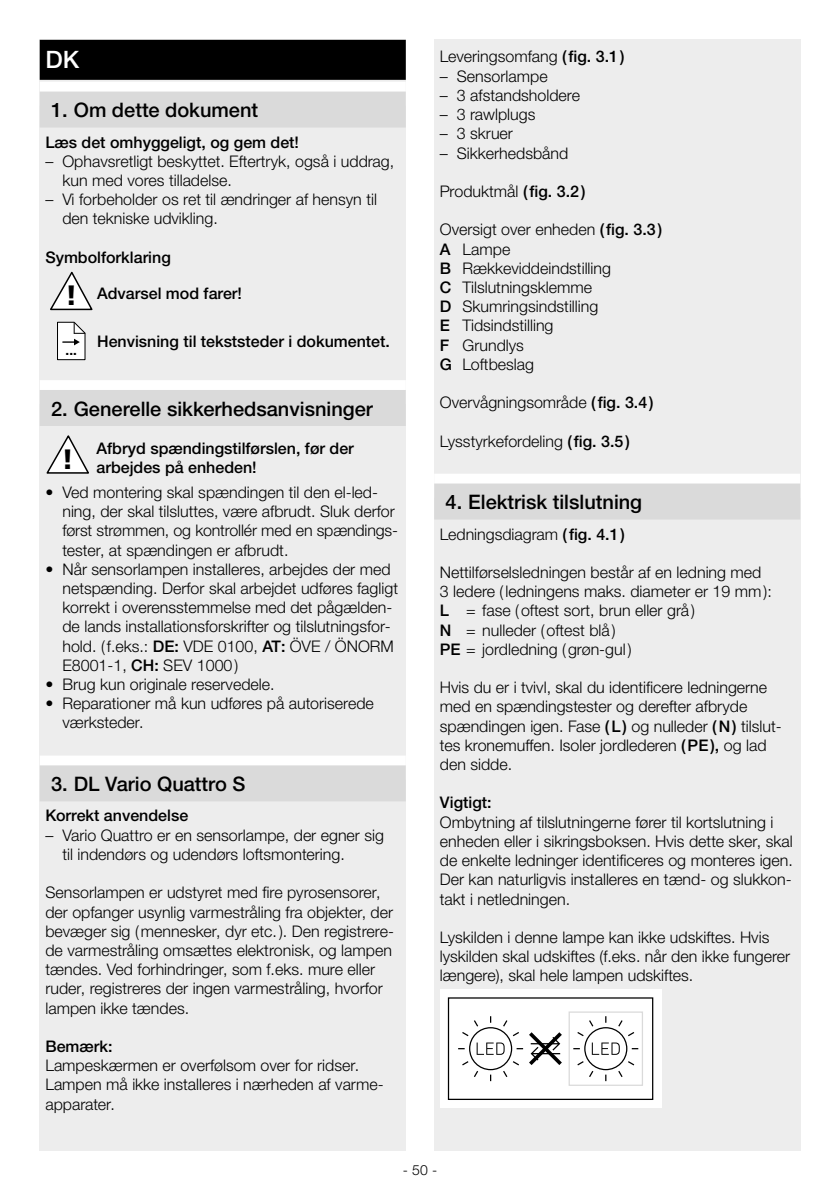
<style>
.page{position:relative;width:840px;height:1191px;background:#fff}
.page>*{position:absolute;margin:0;border:0;box-sizing:border-box;transform-origin:0 0}
.t1{font:900 28px "Frutiger LT Com";color:#000}
.t2{font:500 24px "Helvetica Neue LTW1 G";color:#fff}
.t3{font:500 20px "Helvetica Neue LTW1 G";color:#000}
.t4{font:300 16px/19.2px "Helvetica Neue LTW1 G";color:#000}
.t5{font:500 16px/19.2px "Helvetica Neue LTW1 G";color:#000}
.t6{font:300 16px "Helvetica Neue LT Pro";color:#000}
.t7{font:300 14px "Helvetica Neue LTW1 G";color:#000}
.t8{font:700 13.4px "Helvetica Neue LT Pro";color:#000}
.s1{font-family:"Frutiger LT Com";font-weight:900;font-size:28px}
.s2{font-weight:500}
.s3{font-family:"Helvetica Neue LT Pro";font-weight:500}
</style>
<div class="page">
<div style="left:40px;top:40px;width:365px;height:1111px;background:#ededed"></div>
<div style="left:40px;top:40px;width:365px;height:40px;background:#000"></div>
<div style="left:40px;top:82px;width:365px;height:24px;background:#fff"></div>
<div style="left:40px;top:92px;width:365px;height:36px;background:#dadada"></div>
<div style="left:40px;top:380px;width:365px;height:24px;background:#fff"></div>
<div style="left:40px;top:390px;width:365px;height:36px;background:#dadada"></div>
<div style="left:40px;top:755px;width:365px;height:24px;background:#fff"></div>
<div style="left:40px;top:765px;width:365px;height:36px;background:#dadada"></div>
<svg style="left:50px;top:272px;width:42px;height:38px"></svg>
<svg style="left:57px;top:322px;width:28px;height:38px"></svg>
<svg style="left:46px;top:435px;width:43px;height:39px"></svg>
<div style="left:434px;top:40px;width:365px;height:1111px;background:#ededed"></div>
<div style="left:434px;top:474px;width:365px;height:24px;background:#fff"></div>
<div style="left:434px;top:483px;width:365px;height:36px;background:#dadada"></div>
<div style="left:439px;top:989px;width:221px;height:119px;background:#fff"></div>
<svg style="left:447px;top:997px;width:206px;height:103px"></svg>
<h2 class="t2" style="left:45px;top:45px;width:35px">DK</h2>
<p class="t3" style="left:51px;top:98px;width:208px">1. Om dette dokument</p>
<p class="t5" style="left:45px;top:132px;width:255px">Læs det omhyggeligt, og gem det!</p>
<p class="t4" style="left:62px;top:151px;width:333px;text-indent:-17px">– Ophavsretligt beskyttet. Eftertryk, også i uddrag, kun med vores tilladelse.</p>
<p class="t4" style="left:62px;top:190px;width:316px;text-indent:-17px">– Vi forbeholder os ret til ændringer af hensyn til den tekniske udvikling.</p>
<p class="t5" style="left:45px;top:247px;width:127px">Symbolforklaring</p>
<p class="t5" style="left:65px;top:284px;width:178px"><span class="s1">!</span> Advarsel mod farer!</p>
<p class="t8" style="left:66px;top:342px;width:13px">...</p>
<p class="t5" style="left:97px;top:332px;width:294px">Henvisning til tekststeder i dokumentet.</p>
<p class="t3" style="left:51px;top:396px;width:323px">2. Generelle sikkerhedsanvisninger</p>
<p class="t5" style="left:96px;top:438px;width:259px">Afbryd spændingstilførslen, før der arbejdes på enheden!</p>
<p class="t4" style="left:62px;top:482px;width:337px;text-indent:-17px">• Ved montering skal spændingen til den el-led&shy;ning, der skal tilsluttes, være afbrudt. Sluk derfor først strømmen, og kontrollér med en spændings&shy;tester, at spændingen er afbrudt.</p>
<p class="t4" style="left:62px;top:559px;width:337px;text-indent:-17px">• Når sensorlampen installeres, arbejdes der med netspænding. Derfor skal arbejdet udføres fagligt korrekt i overensstemmelse med det pågælden&shy;de lands installationsforskrifter og tilslutningsfor&shy;hold. (f.eks.: <span class="s2">DE:</span> VDE 0100, <span class="s2">AT:</span> ÖVE / ÖNORM E8001-1, <span class="s2">CH:</span> SEV 1000)</p>
<p class="t4" style="left:45px;top:674px;width:230px">• Brug kun originale reservedele.</p>
<p class="t4" style="left:62px;top:694px;width:313px;text-indent:-17px">• Reparationer må kun udføres på autoriserede værksteder.</p>
<h1 class="t1" style="left:61px;top:442px;width:14px">!</h1>
<p class="t3" style="left:51px;top:771px;width:196px">3. DL Vario Quattro S</p>
<p class="t5" style="left:45px;top:806px;width:144px">Korrekt anvendelse</p>
<p class="t4" style="left:62px;top:825px;width:323px;text-indent:-17px">– Vario Quattro er en sensorlampe, der egner sig til indendørs og udendørs loftsmontering.</p>
<p class="t4" style="left:45px;top:883px;width:350px">Sensorlampen er udstyret med fire pyrosensorer, der opfanger usynlig varmestråling fra objekter, der bevæger sig (mennesker, dyr etc.). Den registrere&shy;de varmestråling omsættes elektronisk, og lampen tændes. Ved forhindringer, som f.eks. mure eller ruder, registreres der ingen varmestråling, hvorfor lampen ikke tændes.</p>
<p class="t5" style="left:45px;top:1036px;width:68px">Bemærk:</p>
<p class="t4" style="left:45px;top:1055px;width:339px">Lampeskærmen er overfølsom over for ridser.<br>Lampen må ikke installeres i nærheden af varme&shy;apparater.</p>
<p class="t4" style="left:439px;top:47px;width:186px">Leveringsomfang <span class="s2">(fig.</span> <span class="s3">3.1</span><span class="s2">)</span></p>
<p class="t4" style="left:439px;top:66px;width:109px">– Sensorlampe</p>
<p class="t4" style="left:439px;top:85px;width:142px">– 3 afstandsholdere</p>
<p class="t4" style="left:439px;top:105px;width:97px">– 3 rawlplugs</p>
<p class="t4" style="left:439px;top:124px;width:75px">– 3 skruer</p>
<p class="t4" style="left:439px;top:143px;width:130px">– Sikkerhedsbånd</p>
<p class="t4" style="left:439px;top:181px;width:147px">Produktmål <span class="s2">(fig.</span> <span class="s3">3.2</span><span class="s2">)</span></p>
<p class="t4" style="left:439px;top:220px;width:224px">Oversigt over enheden <span class="s2">(fig.</span> <span class="s3">3.3</span><span class="s2">)<br>A</span> Lampe<br><span class="s2">B</span> Rækkeviddeindstilling<br><span class="s2">C</span> Tilslutningsklemme<br><span class="s2">D</span> Skumringsindstilling<br><span class="s2">E</span> Tidsindstilling<br><span class="s2">F</span> Grundlys<br><span class="s2">G</span> Loftbeslag</p>
<p class="t4" style="left:439px;top:393px;width:215px">Overvågningsområde <span class="s2">(fig.</span> <span class="s3">3.4</span><span class="s2">)</span></p>
<p class="t6" style="left:439px;top:431px;width:191px">Lysstyrkefordeling <span class="s2">(fig. 3.5)</span></p>
<p class="t3" style="left:445px;top:490px;width:198px">4. Elektrisk tilslutning</p>
<p class="t4" style="left:439px;top:524px;width:187px">Ledningsdiagram <span class="s2">(fig. 4.1)</span></p>
<p class="t4" style="left:439px;top:562px;width:333px">Nettilførselsledningen består af en ledning med 3 ledere ( ledningens maks. diameter er 19 mm):<br><span class="s2">L</span> = fase (oftest sort, brun eller grå)<br><span class="s2">N</span> = nulleder (oftest blå)<br><span class="s2">PE</span> = jordledning (grøn-gul )</p>
<p class="t4" style="left:439px;top:678px;width:343px">Hvis du er i tvivl, skal du identificere ledningerne med en spændingstester og derefter afbryde spændingen igen. Fase <span class="s2">(L)</span> og nulleder <span class="s2">(N)</span> tilslut&shy;tes kronemuffen. Isoler jordlederen <span class="s2">(PE),</span> og lad den sidde.</p>
<p class="t5" style="left:439px;top:793px;width:53px">Vigtigt:</p>
<p class="t4" style="left:439px;top:812px;width:354px">Ombytning af tilslutningerne fører til kortslutning i enheden eller i sikringsboksen. Hvis dette sker, skal de enkelte ledninger identificeres og monteres igen.<br>Der kan naturligvis installeres en tænd- og slukkon&shy;takt i netledningen.</p>
<p class="t4" style="left:439px;top:927px;width:352px">Lyskilden i denne lampe kan ikke udskiftes. Hvis lyskilden skal udskiftes (f.eks. når den ikke fungerer længere), skal hele lampen udskiftes.</p>
<p class="t7" style="left:402px;top:1161px;width:36px">- 50 -</p>
</div>
